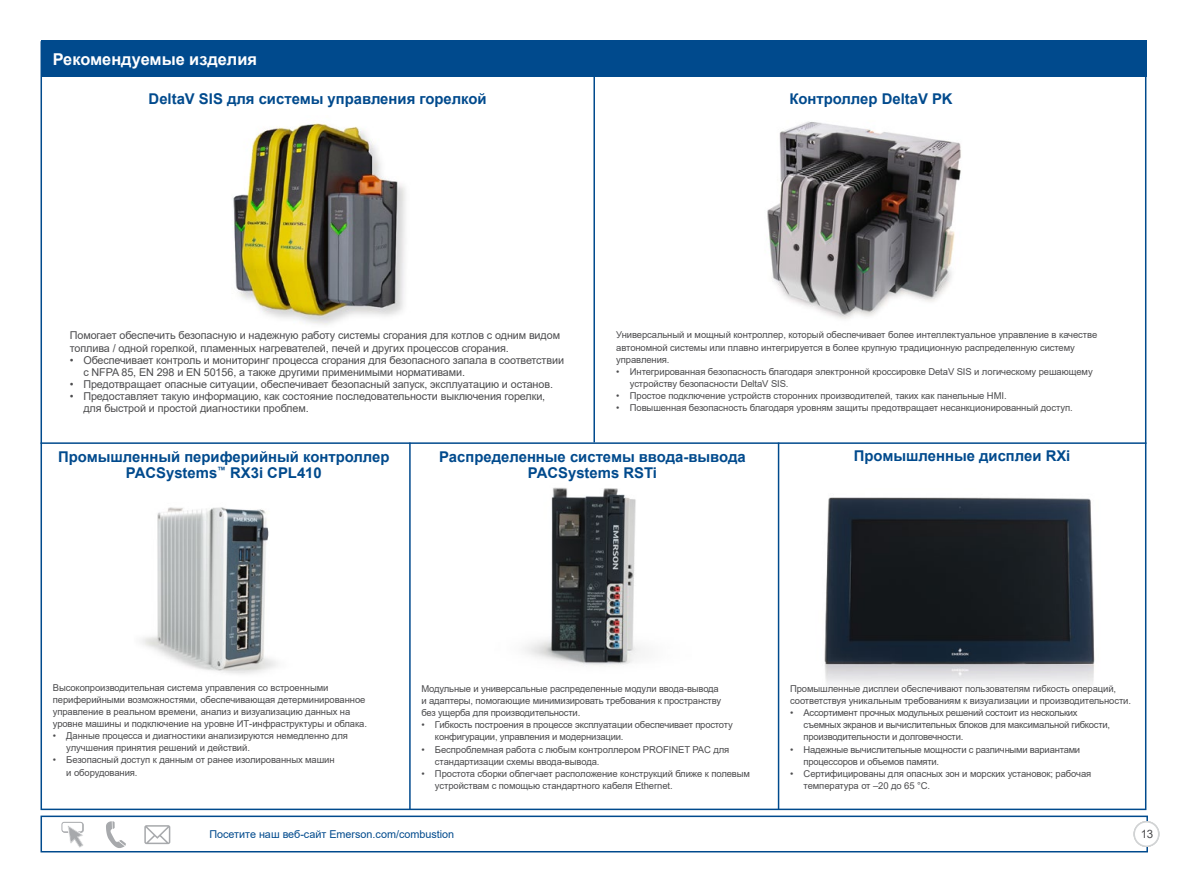
<style>
.page{position:relative;width:1187px;height:893px;background:#fff}
.page>*{position:absolute;margin:0;border:0;box-sizing:border-box;transform-origin:0 0}
.t1{font:700 16.35px "Arial";color:#fff}
.t2{font:700 14.85px/16.2px "Arial";color:#004a8d;text-align:center}
.t3{font:11.55px "Arial";color:#4c4c4e}
.t4{font:10.8px/12.1px "Arial";letter-spacing:-.01em;color:#4c4c4e}
.t5{font:10.8px "Arial";color:#004a8d}
.t6{font:9.45px/12.1px "Arial";letter-spacing:-.01em;color:#4c4c4e}
.t7{font:9.45px/12.1px "Arial";letter-spacing:-.03em;color:#4c4c4e}
</style>
<div class="page">
<svg style="left:106px;top:821px;width:20px;height:27px"></svg>
<svg style="left:144px;top:825px;width:26px;height:19px"></svg>
<svg style="left:61px;top:822px;width:23px;height:26px"></svg>
<div style="left:40px;top:816px;width:1107px;height:36px;border:2px solid #004a8d"></div>
<div style="left:1134px;top:822px;width:24px;height:24px;background:#fff;border-radius:50%"></div>
<div style="left:1133px;top:821px;width:26px;height:26px;border:2px solid #d1d3d4;border-radius:50%"></div>
<div style="left:40px;top:41px;width:1106px;height:36px;background:#004a8d"></div>
<hr style="left:593px;top:41px;width:2px;height:401px;background:#004a8d">
<img style="left:233px;top:123px;width:173px;height:202px">
<img style="left:767px;top:121px;width:194px;height:198px">
<hr style="left:409px;top:443px;width:1px;height:367px;background:#004a8d">
<hr style="left:777px;top:443px;width:2px;height:367px;background:#004a8d">
<hr style="left:41px;top:442px;width:1105px;height:2px;background:#004a8d">
<img style="left:141px;top:507px;width:137px;height:167px">
<img style="left:525px;top:487px;width:116px;height:179px">
<img style="left:824px;top:497px;width:271px;height:188px">
<p class="t1" style="left:53px;top:48px;width:206px">Рекомендуемые изделия</p>
<p class="t2" style="left:149px;top:91px;width:339px">DeltaV SIS для системы управления горелкой</p>
<p class="t2" style="left:789px;top:91px;width:165px">Контроллер DeltaV PK</p>
<p class="t4" style="left:70px;top:329px;width:491px">Помогает обеспечить безопасную и надежную работу системы сгорания для котлов с одним видом топлива / одной горелкой, пламенных нагревателей, печей и других процессов сгорания.</p>
<p class="t4" style="left:83px;top:354px;width:482px;text-indent:-14px">• Обеспечивает контроль и мониторинг процесса сгорания для безопасного запала в соответствии с NFPA 85, EN 298 и EN 50156, а также другими применимыми нормативами.</p>
<p class="t4" style="left:70px;top:378px;width:484px">• Предотвращает опасные ситуации, обеспечивает безопасный запуск, эксплуатацию и останов.</p>
<p class="t4" style="left:83px;top:390px;width:463px;text-indent:-14px">• Предоставляет такую информацию, как состояние последовательности выключения горелки, для быстрой и простой диагностики проблем.</p>
<p class="t6" style="left:616px;top:329px;width:482px">Универсальный и мощный контроллер, который обеспечивает более интеллектуальное управление в качестве автономной системы или плавно интегрируется в более крупную традиционную распределенную систему управления.</p>
<p class="t6" style="left:629px;top:365px;width:464px;text-indent:-14px">• Интегрированная безопасность благодаря электронной кроссировке DetaV SIS и логическому решающему устройству безопасности DeltaV SIS.</p>
<p class="t6" style="left:616px;top:390px;width:392px">• Простое подключение устройств сторонних производителей, таких как панельные HMI.</p>
<p class="t6" style="left:616px;top:402px;width:458px">• Повышенная безопасность благодаря уровням защиты предотвращает несанкционированный доступ.</p>
<p class="t2" style="left:58px;top:448px;width:333px">Промышленный периферийный контроллер<br>PACSystems<sup>™</sup> RX3i CPL410</p>
<p class="t2" style="left:439px;top:448px;width:308px">Распределенные системы ввода-вывода<br>PACSystems RSTi</p>
<p class="t2" style="left:853px;top:448px;width:218px">Промышленные дисплеи RXi</p>
<p class="t6" style="left:53px;top:681px;width:316px">Высокопроизводительная система управления со встроенными периферийными возможностями, обеспечивающая детерминированное управление в реальном времени, анализ и визуализацию данных на уровне машины и подключение на уровне ИТ-инфраструктуры и облака.</p>
<p class="t6" style="left:66px;top:730px;width:283px;text-indent:-14px">• Данные процесса и диагностики анализируются немедленно для улучшения принятия решений и действий.</p>
<p class="t6" style="left:66px;top:754px;width:270px;text-indent:-14px">• Безопасный доступ к данным от ранее изолированных машин и оборудования.</p>
<p class="t6" style="left:421px;top:682px;width:301px">Модульные и универсальные распределенные модули ввода-вывода и адаптеры, помогающие минимизировать требования к пространству без ущерба для производительности.</p>
<p class="t6" style="left:435px;top:719px;width:299px;text-indent:-14px">• Гибкость построения в процессе эксплуатации обеспечивает простоту конфигурации, управления и модернизации.</p>
<p class="t6" style="left:435px;top:743px;width:296px;text-indent:-14px">• Беспроблемная работа с любым контроллером PROFINET PAC для стандартизации схемы ввода-вывода.</p>
<p class="t6" style="left:435px;top:767px;width:316px;text-indent:-14px">• Простота сборки облегчает расположение конструкций ближе к полевым устройствам с помощью стандартного кабеля Ethernet.</p>
<p class="t6" style="left:790px;top:682px;width:342px">Промышленные дисплеи обеспечивают пользователям гибкость операций, соответствуя уникальным требованиям к визуализации и производительности.</p>
<p class="t7" style="left:803px;top:707px;width:308px;text-indent:-14px">• Ассортимент прочных модульных решений состоит из нескольких съемных экранов и вычислительных блоков для максимальной гибкости, производительности и долговечности.</p>
<p class="t6" style="left:803px;top:743px;width:278px;text-indent:-14px">• Надежные вычислительные мощности с различными вариантами процессоров и объемов памяти.</p>
<p class="t6" style="left:803px;top:767px;width:289px;text-indent:-14px">• Сертифицированы для опасных зон и морских установок; рабочая температура от –20 до 65 °C.</p>
<p class="t5" style="left:209px;top:827px;width:246px">Посетите наш веб-сайт Emerson.com/combustion</p>
<p class="t3" style="left:1140px;top:826px;width:14px">13</p>
</div>
